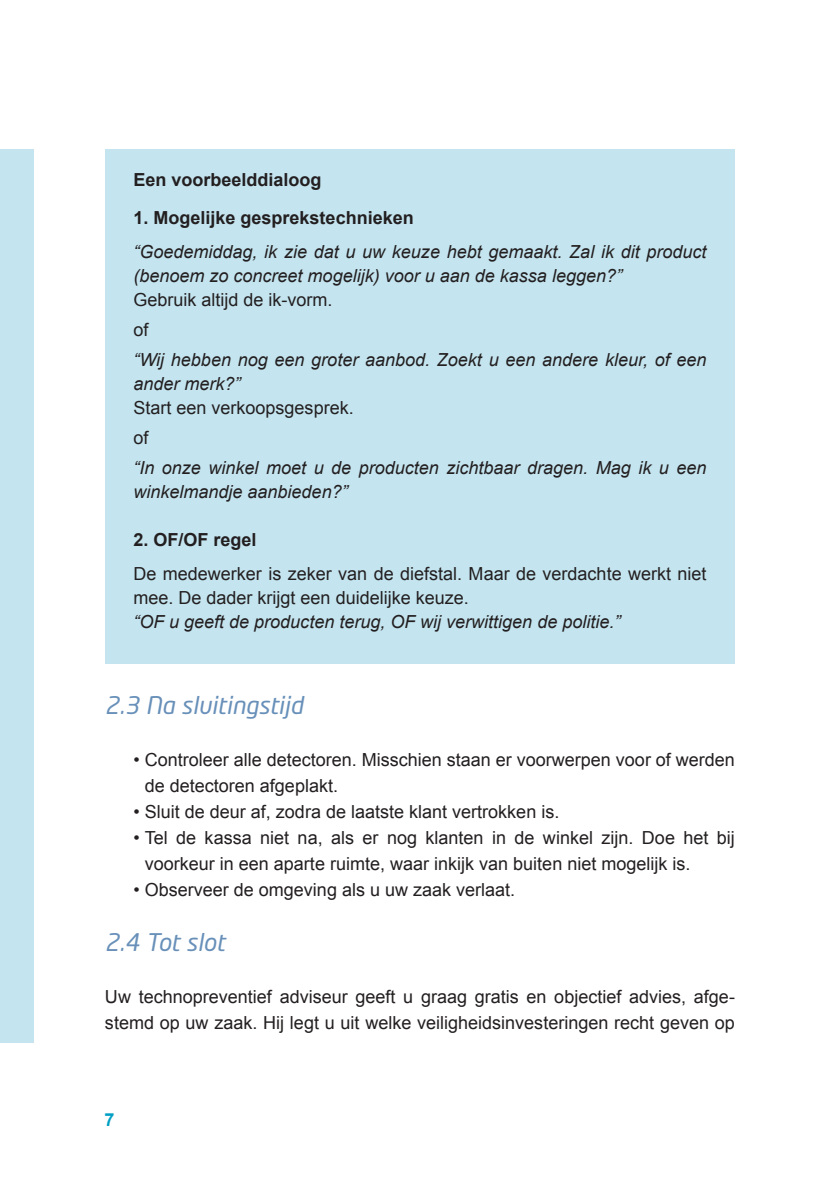
<style>
.page{position:relative;width:840px;height:1191px;background:#fff}
.page>*{position:absolute;margin:0;border:0;box-sizing:border-box;transform-origin:0 0}
.t1{font:italic 24px "Neo Tech";color:#6890b9}
.t2{font:18px/26px "Arial";color:#231f20}
.t3{font:italic 18px/24px "Arial";color:#231f20}
.t4{font:700 18px "Arial";color:#231f20}
.t5{font:700 18px "Arial";color:#009fc3}
</style>
<div class="page">
<div style="left:105px;top:149px;width:629px;height:514px;background:#c4e5f0"></div>
<div style="left:0;top:149px;width:33px;height:893px;background:#c4e5f0"></div>
<p class="t4" style="left:133px;top:168px;width:190px">Een voorbeelddialoog</p>
<p class="t4" style="left:133px;top:206px;width:282px">1. Mogelijke gesprekstechnieken</p>
<p class="t3" style="left:133px;top:240px;width:574px">“Goedemiddag, ik zie dat u uw keuze hebt gemaakt. Zal ik dit product (benoem zo concreet mogelijk) voor u aan de kassa leggen?”</p>
<p class="t2" style="left:133px;top:285px;width:201px;line-height:30px">Gebruik altijd de ik-vorm. of</p>
<p class="t3" style="left:133px;top:348px;width:574px">“Wij hebben nog een groter aanbod. Zoekt u een andere kleur, of een ander merk?”</p>
<p class="t2" style="left:133px;top:393px;width:222px;line-height:30px">Start een verkoopsgesprek. of</p>
<p class="t3" style="left:133px;top:456px;width:574px">“In onze winkel moet u de producten zichtbaar dragen. Mag ik u een winkelmandje aanbieden?”</p>
<p class="t4" style="left:133px;top:527px;width:125px">2. OF/OF regel</p>
<p class="t2" style="left:133px;top:561px;width:574px;line-height:24px">De medewerker is zeker van de diefstal. Maar de verdachte werkt niet mee. De dader krijgt een duidelijke keuze.</p>
<p class="t3" style="left:133px;top:609px;width:488px">“OF u geeft de producten terug, OF wij verwittigen de politie.”</p>
<h1 class="t1" style="left:105px;top:690px;width:199px">2.3 Na sluitingstijd</h1>
<p class="t2" style="left:145px;top:746px;width:591px;text-indent:-11px">• Controleer alle detectoren. Misschien staan er voorwerpen voor of werden de detectoren afgeplakt.</p>
<p class="t2" style="left:133px;top:798px;width:427px">• Sluit de deur af, zodra de laatste klant vertrokken is.</p>
<p class="t2" style="left:145px;top:824px;width:591px;text-indent:-11px">• Tel de kassa niet na, als er nog klanten in de winkel zijn. Doe het bij voorkeur in een aparte ruimte, waar inkijk van buiten niet mogelijk is.</p>
<p class="t2" style="left:133px;top:876px;width:383px">• Observeer de omgeving als u uw zaak verlaat.</p>
<h1 class="t1" style="left:105px;top:927px;width:121px">2.4 Tot slot</h1>
<p class="t2" style="left:105px;top:983px;width:631px">Uw technopreventief adviseur geeft u graag gratis en objectief advies, afge&shy;stemd op uw zaak. Hij legt u uit welke veiligheidsinvesteringen recht geven op</p>
<p class="t5" style="left:104px;top:1107px;width:12px">7</p>
</div>
